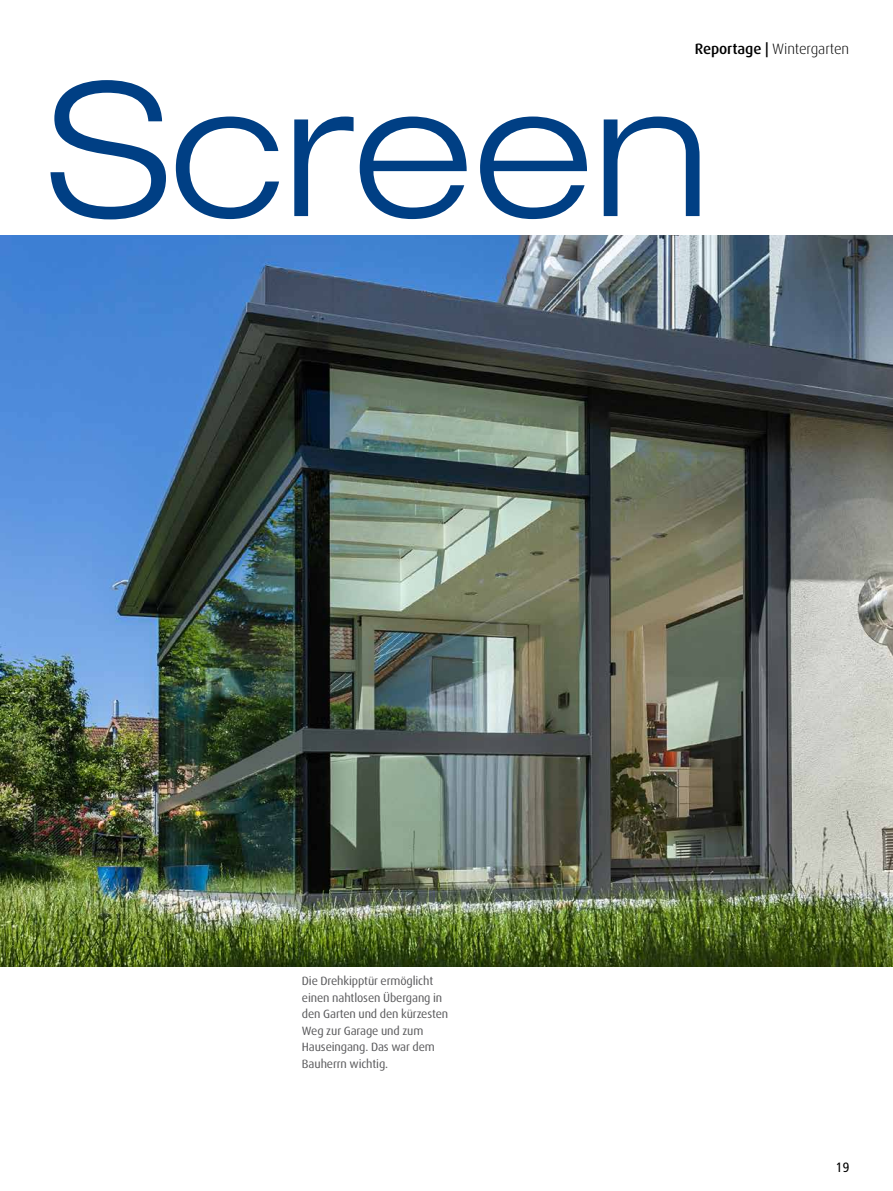
<style>
.page{position:relative;width:893px;height:1191px;background:#fff}
.page>*{position:absolute;margin:0;border:0;box-sizing:border-box;transform-origin:0 0}
.t1{font:300 expanded 185.7px "Helvetica Neue LT Std";color:#003f84}
.t2{font:300 15px "Dax";letter-spacing:-.01em;color:#000}
.t3{font:condensed 13.5px "Frutiger";color:#000}
.t4{font:12px/16.5px "Dax";letter-spacing:-.01em;color:#58585a}
.s1{font-family:"Dax OT";font-weight:500}
</style>
<div class="page">
<img style="left:0;top:235px;width:893px;height:731px">
<p class="t2" style="left:695px;top:41px;width:156px"><span class="s1">Reportage |</span> Wintergarten</p>
<h1 class="t1" style="left:46px;top:39px;width:665px">Screen</h1>
<p class="t4" style="left:302px;top:973px;width:148px">Die Drehkipptür ermöglicht einen nahtlosen Übergang in den Garten und den kürzesten<br>Weg zur Garage und zum<br>Hauseingang. Das war dem<br>Bauherrn wichtig.</p>
<p class="t3" style="left:836px;top:1159px;width:14px">19</p>
</div>
